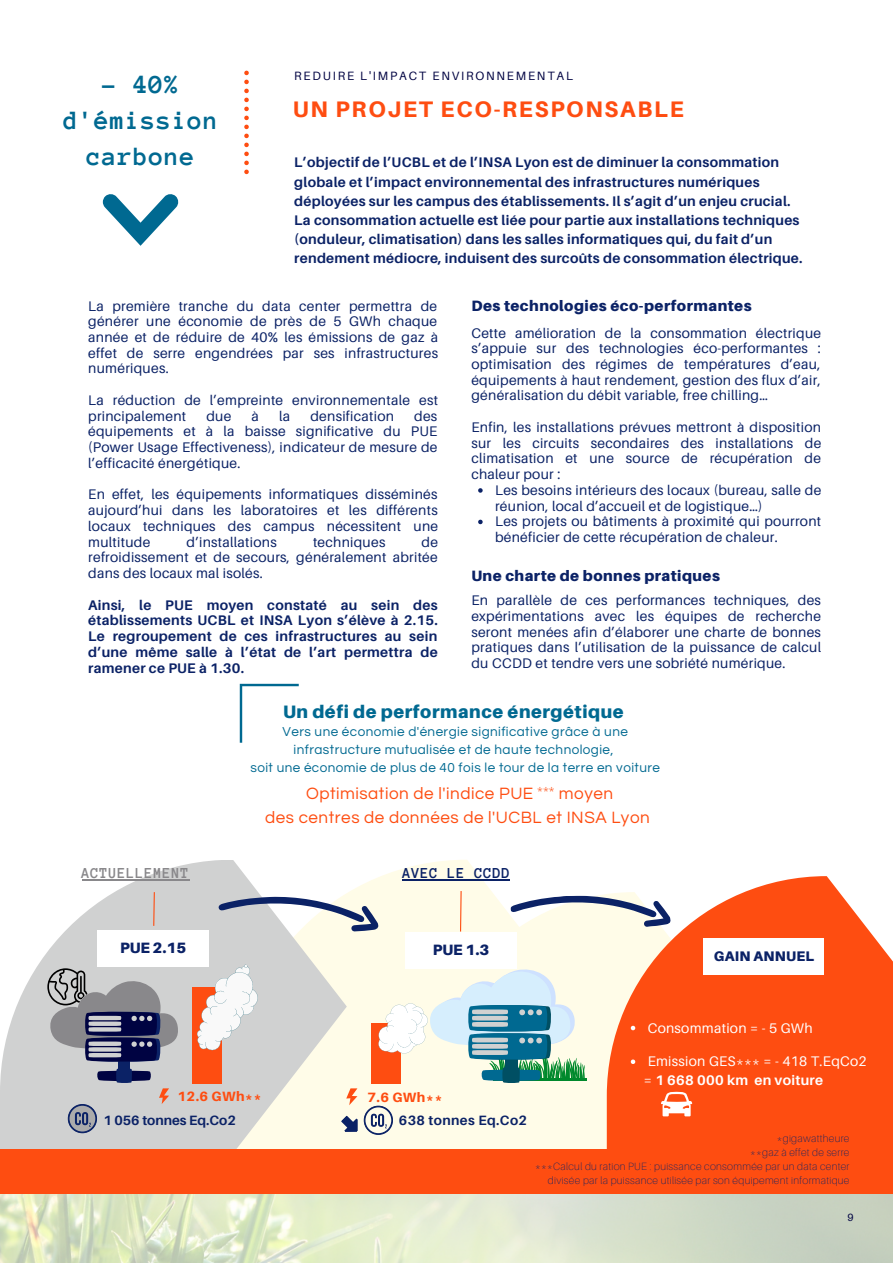
<style>
.page{position:relative;width:893px;height:1264px;background:#fff}
.page>*{position:absolute;margin:0;border:0;box-sizing:border-box;transform-origin:0 0}
.t1{font:700 27px/36px "Anonymous Pro";letter-spacing:.03em;color:#006991;text-align:center}
.t2{font:800 22.5px "Aileron";letter-spacing:.075em;color:#fe4d11}
.t3{font:900 18px "Aileron";letter-spacing:.03em;color:#006991}
.t4{font:17.1px/23.5px "Questrial";letter-spacing:.03em;color:#fe4d11}
.t5{font:700 15.6px "Anonymous Pro";letter-spacing:.03em;color:#89888b}
.t6{font:700 15.6px "Anonymous Pro";letter-spacing:.03em;color:#0b2266}
.t7{font:900 15px "Aileron";letter-spacing:.03em;color:#0b2266}
.t8{font:13.95px/15.8px "Aileron";letter-spacing:.02em;color:#0b2266;text-align:justify}
.t9{font:700 13.95px/19px "Aileron";letter-spacing:.02em;color:#0b2266}
.t10{font:13.95px/19px "Aileron";letter-spacing:.02em;color:#fff}
.t11{font:900 13.95px "Aileron";letter-spacing:.02em;color:#0b2266}
.t12{font:13.5px/18px "Questrial";letter-spacing:.03em;color:#006991;text-align:center}
.t13{font:700 13.5px "Aileron";letter-spacing:.015em;color:#0b2266}
.t14{font:800 13.5px "Aileron";letter-spacing:.03em;color:#fe4d11}
.t15{font:12px "Aileron";letter-spacing:.15em;color:#000342}
.t16{font:100 10.5px/14px "Aileron";letter-spacing:.03em;color:#0b2266;text-align:right}
.t17{font:300 10.5px "Open Sans";color:#fe4d11}
.t18{font:10.5px "Aileron";color:#000342}
.s1{font-weight:700}
</style>
<div class="page">
<svg style="left:244px;top:71px;width:5px;height:103px"></svg>
<img style="left:0;top:1193px;width:892px;height:69px">
<div style="left:580px;top:927px;width:26px;height:222px;background:#fffce8"></div>
<svg style="left:606px;top:876px;width:286px;height:273px;background:#fe6834"></svg>
<svg style="left:346px;top:860px;width:234px;height:289px;fill:#fffce8"></svg>
<div style="left:405px;top:932px;width:112px;height:36px;background:#fff"></div>
<svg style="left:0;top:860px;width:346px;height:289px;fill:#d0d1d1"></svg>
<hr style="left:493px;top:1078px;width:94px;height:2px;background:#00892c">
<svg style="left:103px;top:194px;width:75px;height:52px"></svg>
<div style="left:68px;top:1103px;width:29px;height:30px;background:#0b2266;border-radius:50%"></div>
<svg style="left:47px;top:956px;width:225px;height:176px;background:#b8b1b5"></svg>
<svg style="left:630px;top:1025px;width:5px;height:5px"></svg>
<svg style="left:630px;top:1059px;width:5px;height:4px"></svg>
<svg style="left:660px;top:1091px;width:32px;height:25px"></svg>
<div style="left:97px;top:930px;width:112px;height:36px;background:#fff"></div>
<div style="left:703px;top:938px;width:121px;height:37px;background:#fff"></div>
<svg style="left:218px;top:896px;width:160px;height:35px"></svg>
<svg style="left:510px;top:891px;width:161px;height:36px"></svg>
<div style="left:0;top:1149px;width:892px;height:44px;background:#fe4d11"></div>
<svg style="left:478px;top:488px;width:4px;height:4px"></svg>
<svg style="left:478px;top:519px;width:4px;height:5px"></svg>
<hr style="left:82px;top:879px;width:107px;height:1px;background:#89888b">
<hr style="left:402px;top:879px;width:108px;height:1px;background:#0b2266">
<svg style="left:153px;top:891px;width:2px;height:36px"></svg>
<svg style="left:337px;top:966px;width:248px;height:171px;background:#d9e1d6"></svg>
<svg style="left:459px;top:889px;width:3px;height:43px"></svg>
<svg style="left:240px;top:683px;width:59px;height:59px"></svg>
<h1 class="t1" style="left:63px;top:66px;width:156px">- 40% d'émission carbone</h1>
<p class="t15" style="left:294px;top:68px;width:280px">REDUIRE L'IMPACT ENVIRONNEMENTAL</p>
<h2 class="t2" style="left:293px;top:96px;width:392px">UN PROJET ECO-RESPONSABLE</h2>
<p class="t9" style="left:294px;top:153px;width:510px">L’objectif de l’UCBL et de l’INSA Lyon est de diminuer la consommation globale et l’impact environnemental des infrastructures numériques déployées sur les campus des établissements. Il s’agit d’un enjeu crucial.<br>La consommation actuelle est liée pour partie aux installations techniques (onduleur, climatisation) dans les salles informatiques qui, du fait d’un rendement médiocre, induisent des surcoûts de consommation électrique.</p>
<p class="t8" style="left:88px;top:297px;width:351px">La première tranche du data center permettra de générer une économie de près de 5 GWh chaque année et de réduire de 40% les émissions de gaz à effet de serre engendrées par ses infrastructures numériques.</p>
<p class="t8" style="left:88px;top:392px;width:351px">La réduction de l’empreinte environnementale est principalement</p>
<p class="t8" style="left:206px;top:407px;width:26px">due</p>
<p class="t8" style="left:251px;top:407px;width:9px">à</p>
<p class="t8" style="left:279px;top:407px;width:13px">la</p>
<p class="t8" style="left:310px;top:407px;width:85px">densification</p>
<p class="t8" style="left:88px;top:407px;width:351px;text-indent:326px">des équipements et à la baisse significative du PUE (Power Usage Effectiveness), indicateur de mesure de l’efficacité énergétique.</p>
<p class="t8" style="left:88px;top:486px;width:351px">En effet, les équipements informatiques disséminés aujourd’hui dans les laboratoires et les différents locaux techniques des campus nécessitent une multitude</p>
<p class="t8" style="left:186px;top:533px;width:92px">d’installations</p>
<p class="t8" style="left:313px;top:533px;width:74px">techniques</p>
<p class="t8" style="left:88px;top:533px;width:351px;text-indent:333px">de refroidissement et de secours, généralement abritée dans des locaux mal isolés.</p>
<p class="t9" style="left:88px;top:596px;width:351px;line-height:15.8px;text-align:justify">Ainsi, le PUE moyen constaté au sein des établissements UCBL et INSA Lyon s’élève à 2.15.<br>Le regroupement de ces infrastructures au sein d’une même salle à l’état de l’art permettra de ramener ce PUE à 1.30.</p>
<p class="t7" style="left:471px;top:296px;width:282px">Des technologies éco-performantes</p>
<p class="t8" style="left:471px;top:324px;width:351px">Cette amélioration de la consommation électrique s’appuie sur des technologies éco-performantes : optimisation des régimes de températures d’eau, équipements à haut rendement, gestion des flux d’air, généralisation du débit variable, free chilling…</p>
<p class="t8" style="left:471px;top:419px;width:351px">Enfin, les installations prévues mettront à disposition sur les circuits secondaires des installations de climatisation et une source de récupération de chaleur pour :</p>
<p class="t8" style="left:495px;top:482px;width:328px;text-align:left">Les besoins intérieurs des locaux (bureau, salle de réunion, local d’accueil et de logistique…)<br>Les projets ou bâtiments à proximité qui pourront bénéficier de cette récupération de chaleur.</p>
<p class="t7" style="left:471px;top:566px;width:250px">Une charte de bonnes pratiques</p>
<p class="t8" style="left:471px;top:592px;width:351px">En parallèle de ces performances techniques, des expérimentations avec les équipes de recherche seront menées afin d’élaborer une charte de bonnes pratiques dans l’utilisation de la puissance de calcul du CCDD et tendre vers une sobriété numérique.</p>
<p class="t3" style="left:283px;top:700px;width:342px">Un défi de performance énergétique</p>
<p class="t12" style="left:250px;top:723px;width:411px">Vers une économie d'énergie significative grâce à une infrastructure mutualisée et de haute technologie,<br>soit une économie de plus de 40 fois le tour de la terre en voiture</p>
<p class="t17" style="left:537px;top:783px;width:19px">***</p>
<p class="t4" style="left:306px;top:782px;width:229px">Optimisation de l'indice PUE</p>
<p class="t4" style="left:265px;top:782px;width:386px;text-indent:294px">moyen<br>des centres de données de l'UCBL et INSA Lyon</p>
<p class="t5" style="left:82px;top:865px;width:109px">ACTUELLEMENT</p>
<p class="t6" style="left:402px;top:865px;width:109px">AVEC LE CCDD</p>
<p class="t7" style="left:120px;top:938px;width:68px">PUE 2.15</p>
<p class="t7" style="left:433px;top:940px;width:58px">PUE 1.3</p>
<p class="t11" style="left:713px;top:947px;width:102px">GAIN ANNUEL</p>
<p class="t14" style="left:177px;top:1087px;width:86px">12.6 GWh**</p>
<p class="t13" style="left:103px;top:1112px;width:134px">1 056 tonnes Eq.Co2</p>
<p class="t14" style="left:367px;top:1088px;width:77px">7.6 GWh**</p>
<p class="t13" style="left:399px;top:1111px;width:130px">638 tonnes Eq.Co2</p>
<p class="t10" style="left:647px;top:1017px;width:166px">Consommation = - 5 GWh</p>
<p class="t10" style="left:643px;top:1051px;width:224px">Emission GES*** = - 418 T.EqCo2 = <span class="s1">1 668 000 km en voiture</span></p>
<p class="t16" style="left:535px;top:1131px;width:316px">*gigawattheure<br>**gaz à effet de serre<br>***Calcul du ration PUE : puissance consommée par un data center divisée par la puissance utilisée par son équipement informatique</p>
<p class="t18" style="left:847px;top:1210px;width:8px">9</p>
</div>
